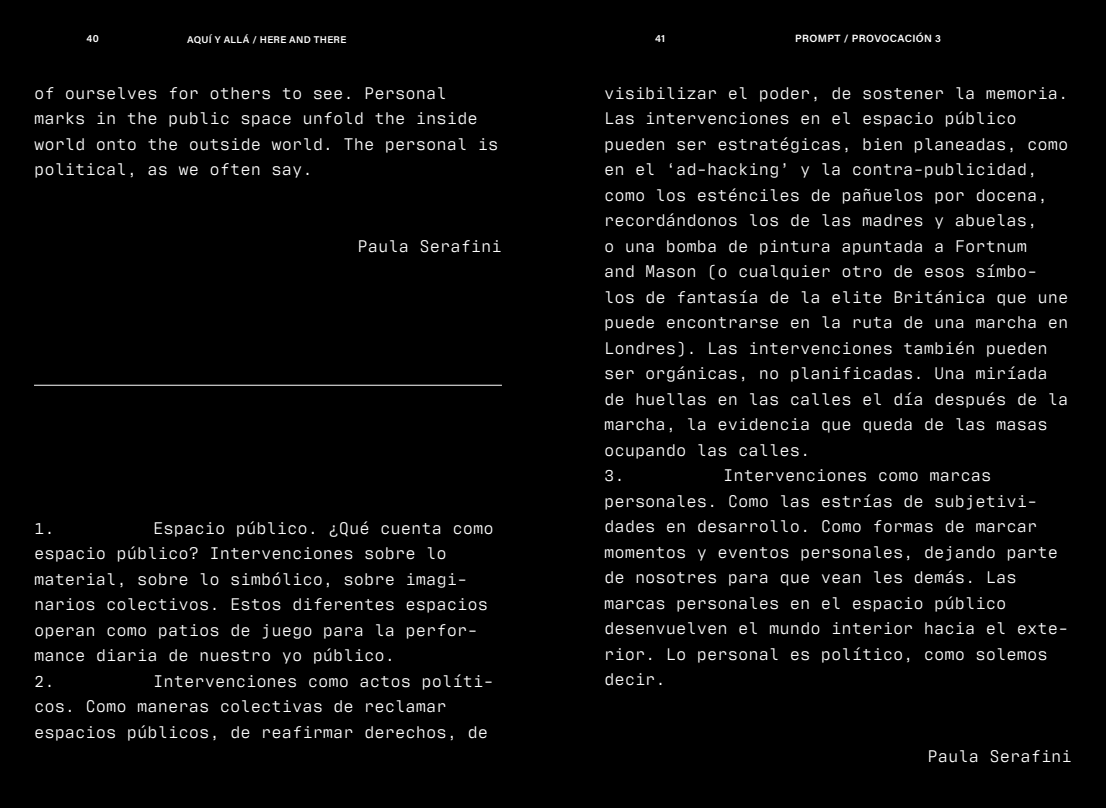
<style>
.page{position:relative;width:1106px;height:808px;background:#000}
.page>*{position:absolute;margin:0;border:0;box-sizing:border-box;transform-origin:0 0}
.t1{font:17.25px/25.5px "Antarctican Mono";color:#fff}
.t2{font:600 10.5px "Acumin Pro";letter-spacing:.03em;color:#fff}
.t3{font:600 9.75px "Acumin Pro";letter-spacing:.035em;color:#fff}
</style>
<div class="page">
<hr style="left:34px;top:385px;width:468px;height:1px;background:#fff">
<p class="t2" style="left:86px;top:31px;width:14px">40</p>
<p class="t3" style="left:187px;top:33px;width:161px">AQUÍ Y ALLÁ / HERE AND THERE</p>
<p class="t2" style="left:655px;top:31px;width:12px">41</p>
<p class="t2" style="left:795px;top:31px;width:147px">PROMPT / PROVOCACIÓN 3</p>
<p class="t1" style="left:34px;top:79px;width:466px">of ourselves for others to see. Personal marks in the public space unfold the inside world onto the outside world. The personal is political, as we often say.</p>
<p class="t1" style="left:357px;top:232px;width:146px">Paula Serafini</p>
<p class="t1" style="left:34px;top:513px;width:461px;text-indent:119px">Espacio público. ¿Qué cuenta como espacio público? Intervenciones sobre lo material, sobre lo simbólico, sobre imagi&shy;narios colectivos. Estos diferentes espacios operan como patios de juego para la perfor&shy;mance diaria de nuestro yo público.<br>2.</p>
<p class="t1" style="left:34px;top:513px;width:22px">1.</p>
<p class="t1" style="left:34px;top:666px;width:461px;text-indent:119px">Intervenciones como actos políti&shy;cos. Como maneras colectivas de reclamar espacios públicos, de reafirmar derechos, de</p>
<p class="t1" style="left:604px;top:79px;width:466px">visibilizar el poder, de sostener la memoria.<br>Las intervenciones en el espacio público pueden ser estratégicas, bien planeadas, como en el ‘ad-hacking’ y la contra-publicidad, como los esténciles de pañuelos por docena, recordándonos los de las madres y abuelas,<br>o una bomba de pintura apuntada a Fortnum<br>and Mason (o cualquier otro de esos símbo&shy;los de fantasía de la elite Británica que une puede encontrarse en la ruta de una marcha en Londres). Las intervenciones también pueden ser orgánicas, no planificadas. Una miríada de huellas en las calles el día después de la marcha, la evidencia que queda de las masas ocupando las calles.<br>3.</p>
<p class="t1" style="left:604px;top:461px;width:466px;text-indent:119px">Intervenciones como marcas personales. Como las estrías de subjetivi&shy;dades en desarrollo. Como formas de marcar momentos y eventos personales, dejando parte de nosotres para que vean les demás. Las marcas personales en el espacio público desenvuelven el mundo interior hacia el exte&shy;rior. Lo personal es político, como solemos decir.</p>
<p class="t1" style="left:927px;top:741px;width:146px">Paula Serafini</p>
</div>
